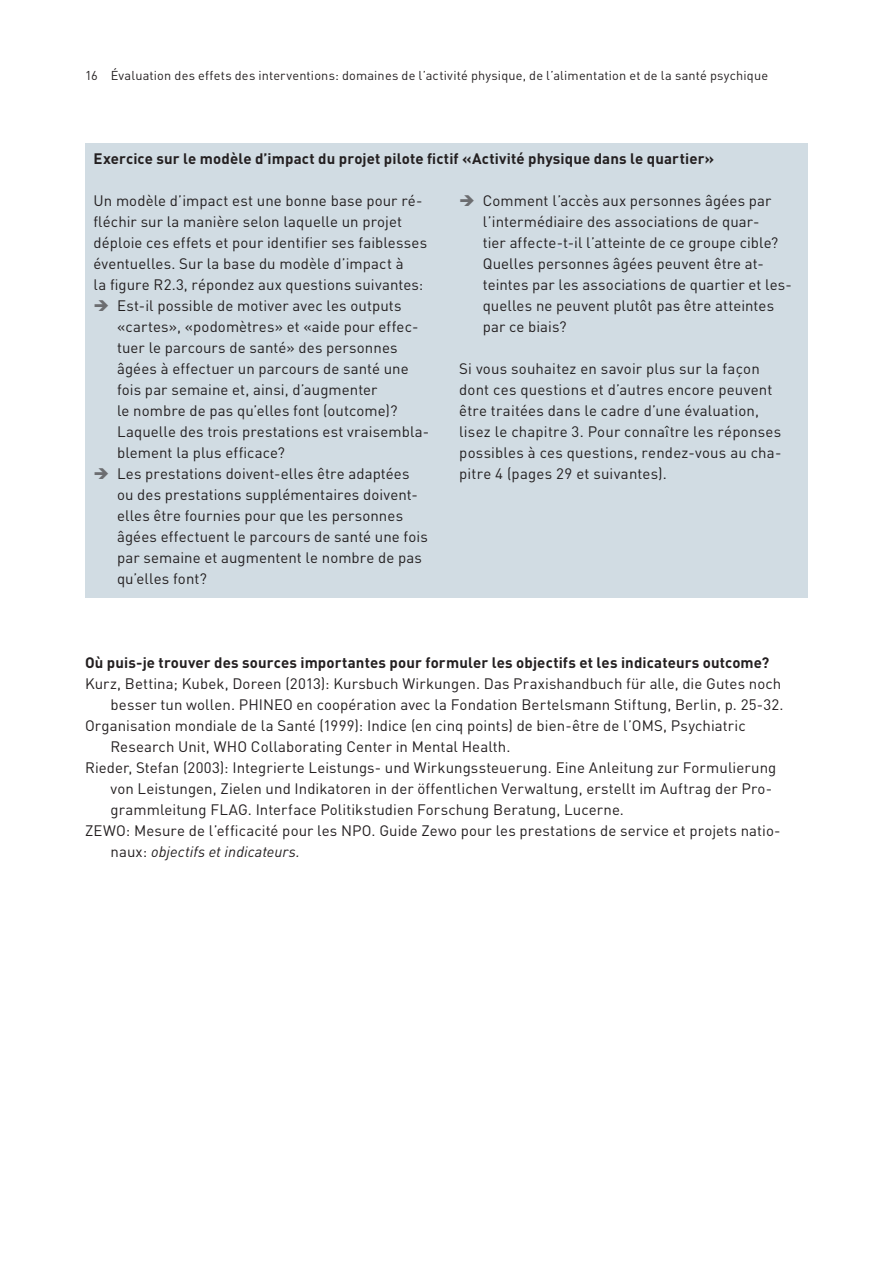
<style>
.page{position:relative;width:893px;height:1263px;background:#fff}
.page>*{position:absolute;margin:0;border:0;box-sizing:border-box;transform-origin:0 0}
.t1{font:15px/21px "DINOT";letter-spacing:.005em;color:#231f20}
.t2{font:700 15px "DINOT";letter-spacing:.01em;color:#231f20}
.t3{font:italic 15px "DINOT";letter-spacing:.005em;color:#231f20}
.t4{font:12.75px "DINOT";letter-spacing:.015em;color:#231f20}
.s1{color:#6c6d70}
.s2{font-style:normal}
</style>
<div class="page">
<div style="left:85px;top:143px;width:723px;height:454px;background:#d1dce3"></div>
<p class="t4" style="left:85px;top:66px;width:684px">16 Évaluation des effets des interventions: domaines de l’activité physique, de l’alimentation et de la santé psychique</p>
<p class="t2" style="left:94px;top:148px;width:622px">Exercice sur le modèle d’impact du projet pilote fictif «Activité physique dans le quartier»</p>
<p class="t1" style="left:94px;top:189px;width:335px">Un modèle d’impact est une bonne base pour ré&shy;fléchir sur la manière selon laquelle un projet déploie ces effets et pour identifier ses faiblesses éventuelles. Sur la base du modèle d’impact à<br>la figure R2.3, répondez aux questions suivantes:</p>
<p class="t1" style="left:117px;top:294px;width:314px;text-indent:-24px"><span class="s1">➔</span> Est-il possible de motiver avec les outputs «cartes», «podomètres» et «aide pour effec&shy;tuer le parcours de santé» des personnes âgées à effectuer un parcours de santé une fois par semaine et, ainsi, d’augmenter<br>le nombre de pas qu’elles font (outcome)?<br>Laquelle des trois prestations est vraisembla&shy;blement la plus efficace?</p>
<p class="t1" style="left:117px;top:462px;width:312px;text-indent:-24px"><span class="s1">➔</span> Les prestations doivent-elles être adaptées ou des prestations supplémentaires doivent&shy;elles être fournies pour que les personnes âgées effectuent le parcours de santé une fois par semaine et augmentent le nombre de pas qu’elles font?</p>
<p class="t1" style="left:483px;top:189px;width:311px;text-indent:-24px"><span class="s1">➔</span> Comment l’accès aux personnes âgées par l’intermédiaire des associations de quar-<br>tier affecte-t-il l’atteinte de ce groupe cible?<br>Quelles personnes âgées peuvent être at&shy;teintes par les associations de quartier et les&shy;quelles ne peuvent plutôt pas être atteintes par ce biais?</p>
<p class="t1" style="left:459px;top:357px;width:324px">Si vous souhaitez en savoir plus sur la façon dont ces questions et d’autres encore peuvent être traitées dans le cadre d’une évaluation, lisez le chapitre 3. Pour connaître les réponses possibles à ces questions, rendez-vous au cha&shy;pitre 4 (pages 29 et suivantes).</p>
<p class="t2" style="left:85px;top:652px;width:686px">Où puis-je trouver des sources importantes pour formuler les objectifs et les indicateurs outcome?</p>
<p class="t1" style="left:85px;top:672px;width:698px">Kurz, Bettina; Kubek, Doreen (2013): Kursbuch Wirkungen. Das Praxishandbuch für alle, die Gutes noch</p>
<p class="t1" style="left:111px;top:693px;width:675px">besser tun wollen. PHINEO en coopération avec la Fondation Bertelsmann Stiftung, Berlin, p. 25-32.</p>
<p class="t1" style="left:85px;top:714px;width:662px">Organisation mondiale de la Santé (1999): Indice (en cinq points) de bien-être de l’OMS, Psychiatric</p>
<p class="t1" style="left:111px;top:735px;width:401px">Research Unit, WHO Collaborating Center in Mental Health.</p>
<p class="t1" style="left:85px;top:756px;width:693px">Rieder, Stefan (2003): Integrierte Leistungs- und Wirkungssteuerung. Eine Anleitung zur Formulierung</p>
<p class="t1" style="left:111px;top:777px;width:663px">von Leistungen, Zielen und Indikatoren in der öffentlichen Verwaltung, erstellt im Auftrag der Pro-</p>
<p class="t1" style="left:111px;top:798px;width:515px">grammleitung FLAG. Interface Politikstudien Forschung Beratung, Lucerne.</p>
<p class="t1" style="left:85px;top:819px;width:697px">ZEWO: Mesure de l’efficacité pour les NPO. Guide Zewo pour les prestations de service et projets natio-</p>
<p class="t3" style="left:111px;top:842px;width:191px"><span class="s2">naux:</span> objectifs et indicateurs.</p>
</div>
